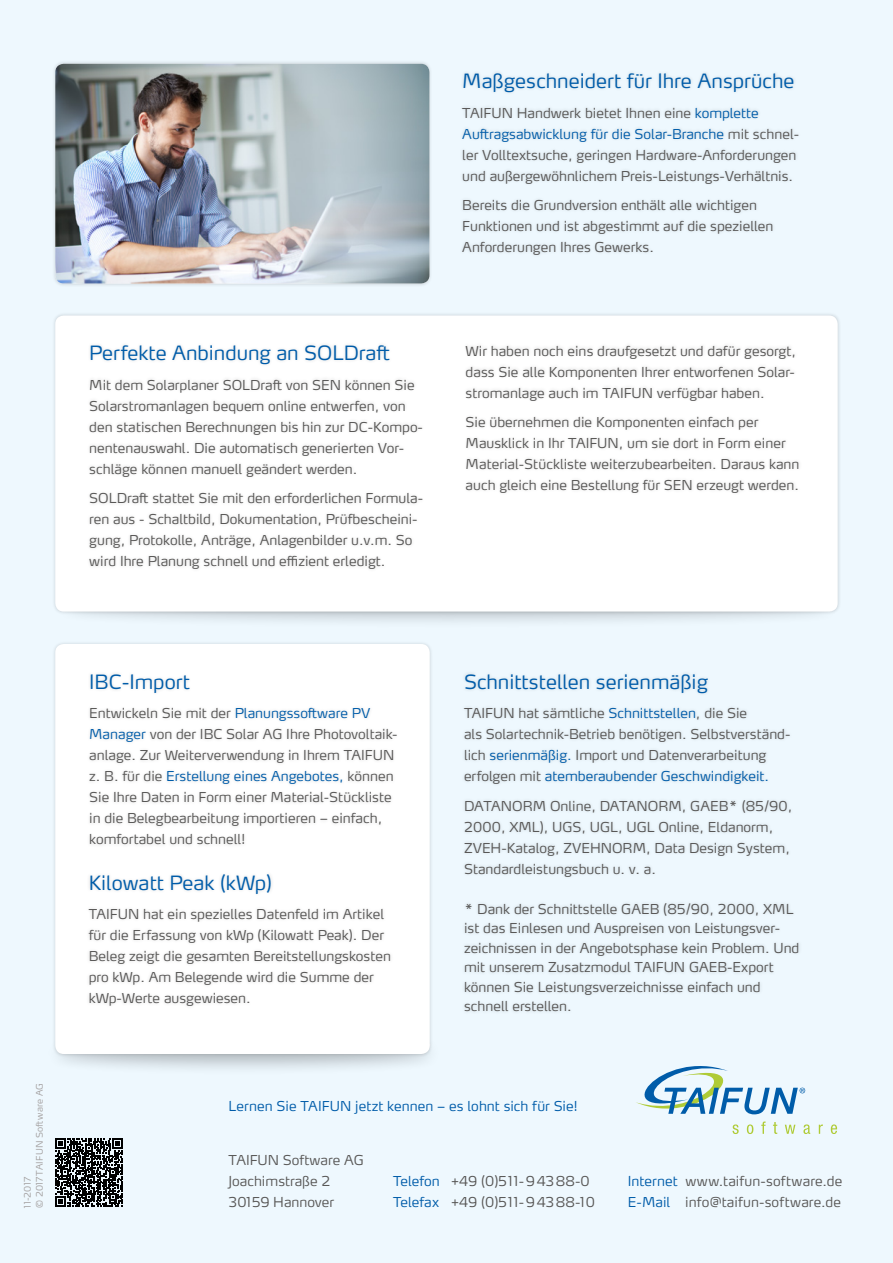
<style>
.page{position:relative;width:893px;height:1263px;background:#eef8fe}
.page>*{position:absolute;margin:0;border:0;box-sizing:border-box;transform-origin:0 0}
.t1{font:300 19.5px "Max Pro";color:#005ca9}
.t2{font:300 13.5px/21px "Max Pro";color:#585756}
.t3{font:300 13.5px "Max Pro";letter-spacing:.005em;color:#005ca9}
.t4{font:300 9px/12px "Max Pro";letter-spacing:.02em;color:#a3a0a0}
.s1{color:#005ca9}
</style>
<div class="page">
<div style="left:44px;top:1030px;width:399px;height:46px;background:#000;opacity:.25"></div>
<svg style="left:636px;top:1066px;width:174px;height:68px"></svg>
<svg style="left:819px;top:1124px;width:4px;height:10px"></svg>
<svg style="left:831px;top:1124px;width:6px;height:10px"></svg>
<div style="left:54px;top:583px;width:787px;height:47px;background:#000;opacity:.25"></div>
<div style="left:52px;top:312px;width:789px;height:303px;background:#000;opacity:.15"></div>
<div style="left:55px;top:315px;width:783px;height:296px;background:#fff;border-radius:9px"></div>
<div style="left:87px;top:342px;width:715px;height:230px;background:#000;opacity:.15"></div>
<div style="left:52px;top:641px;width:381px;height:417px;background:#000;opacity:.15"></div>
<div style="left:55px;top:644px;width:375px;height:410px;background:#fff;border-radius:9px"></div>
<svg style="left:56px;top:1139px;width:67px;height:67px"></svg>
<div style="left:459px;top:70px;width:343px;height:188px;background:#000;opacity:.15"></div>
<div style="left:87px;top:671px;width:313px;height:177px;background:#000;opacity:.15"></div>
<div style="left:85px;top:870px;width:309px;height:139px;background:#000;opacity:.15"></div>
<div style="left:461px;top:671px;width:341px;height:344px;background:#000;opacity:.15"></div>
<div style="left:52px;top:61px;width:381px;height:226px;background:#000;opacity:.15"></div>
<img style="left:55px;top:64px;width:374px;height:219px">
<p class="t4" style="left:21px;top:1208px;width:126px;rotate:-90deg">11-2017<br>© 2017TAIFUN Software AG</p>
<h1 class="t1" style="left:89px;top:338px;width:302px">Perfekte Anbindung an SOLDraft</h1>
<p class="t2" style="left:89px;top:373px;width:335px">Mit dem Solarplaner SOLDraft von SEN können Sie Solarstromanlagen bequem online entwerfen, von den statischen Berechnungen bis hin zur DC-Kompo&shy;nentenauswahl. Die automatisch generierten Vor&shy;schläge können manuell geändert werden.</p>
<p class="t2" style="left:89px;top:487px;width:335px">SOLDraft stattet Sie mit den erforderlichen Formula&shy;ren aus - Schaltbild, Dokumentation, Prüfbescheini&shy;gung, Protokolle, Anträge, Anlagenbilder u.v.m. So wird Ihre Planung schnell und effizient erledigt.</p>
<h1 class="t1" style="left:462px;top:66px;width:334px">Maßgeschneidert für Ihre Ansprüche</h1>
<p class="t2" style="left:462px;top:101px;width:338px">TAIFUN Handwerk bietet Ihnen eine <span class="s1">komplette Auftragsabwicklung für die Solar-Branche</span> mit schnel&shy;ler Volltextsuche, geringen Hardware-Anforderungen und außergewöhnlichem Preis-Leistungs-Verhältnis.</p>
<p class="t2" style="left:462px;top:194px;width:313px">Bereits die Grundversion enthält alle wichtigen<br>Funktionen und ist abgestimmt auf die speziellen<br>Anforderungen Ihres Gewerks.</p>
<p class="t2" style="left:466px;top:339px;width:332px;text-align:justify">Wir haben noch eins draufgesetzt und dafür gesorgt, dass Sie alle Komponenten Ihrer entworfenen Solar&shy;stromanlage auch im TAIFUN verfügbar haben.</p>
<p class="t2" style="left:466px;top:411px;width:335px">Sie übernehmen die Komponenten einfach per Mausklick in Ihr TAIFUN, um sie dort in Form einer Material-Stückliste weiterzubearbeiten. Daraus kann auch gleich eine Bestellung für SEN erzeugt werden.</p>
<h1 class="t1" style="left:89px;top:666px;width:102px">IBC-Import</h1>
<p class="t2" style="left:89px;top:702px;width:310px">Entwickeln Sie mit der <span class="s1">Planungssoftware PV Manager</span> von der IBC Solar AG Ihre Photovoltaik&shy;anlage. Zur Weiterverwendung in Ihrem TAIFUN z. B. für die <span class="s1">Erstellung eines Angebotes,</span> können Sie Ihre Daten in Form einer Material-Stückliste in die Belegbearbeitung importieren – einfach, komfortabel und schnell!</p>
<h1 class="t1" style="left:89px;top:867px;width:185px">Kilowatt Peak (kWp)</h1>
<p class="t2" style="left:89px;top:903px;width:304px">TAIFUN hat ein spezielles Datenfeld im Artikel für die Erfassung von kWp (Kilowatt Peak). Der Beleg zeigt die gesamten Bereitstellungskosten pro kWp. Am Belegende wird die Summe der kWp-Werte ausgewiesen.</p>
<h1 class="t1" style="left:464px;top:666px;width:246px">Schnittstellen serienmäßig</h1>
<p class="t2" style="left:464px;top:702px;width:328px">TAIFUN hat sämtliche <span class="s1">Schnittstellen</span>, die Sie<br>als Solartechnik-Betrieb benötigen. Selbstverständ&shy;lich <span class="s1">serienmäßig.</span> Import und Datenverarbeitung erfolgen mit <span class="s1">atemberaubender Geschwindigkeit.</span></p>
<p class="t2" style="left:464px;top:794px;width:330px">DATANORM Online, DATANORM, GAEB* (85/90, 2000, XML), UGS, UGL, UGL Online, Eldanorm, ZVEH-Katalog, ZVEHNORM, Data Design System, Standardleistungsbuch u. v. a.</p>
<p class="t2" style="left:464px;top:898px;width:337px;line-height:19.5px">* Dank der Schnittstelle GAEB (85/90, 2000, XML ist das Einlesen und Auspreisen von Leistungsver&shy;zeichnissen in der Angebotsphase kein Problem. Und mit unserem Zusatzmodul TAIFUN GAEB-Export können Sie Leistungsverzeichnisse einfach und schnell erstellen.</p>
<p class="t3" style="left:228px;top:1096px;width:351px">Lernen Sie TAIFUN jetzt kennen – es lohnt sich für Sie!</p>
<p class="t2" style="left:228px;top:1148px;width:137px">TAIFUN Software AG<br>Joachimstraße 2<br>30159 Hannover</p>
<p class="t2" style="left:393px;top:1169px;width:203px"><span class="s1">Telefon</span> +49 (0)511-94388-0<br><span class="s1">Telefax</span> +49 (0)511-94388-10</p>
<p class="t2" style="left:628px;top:1169px;width:216px"><span class="s1">Internet</span> www.taifun-software.de<br><span class="s1">E-Mail</span> info@taifun-software.de</p>
</div>
